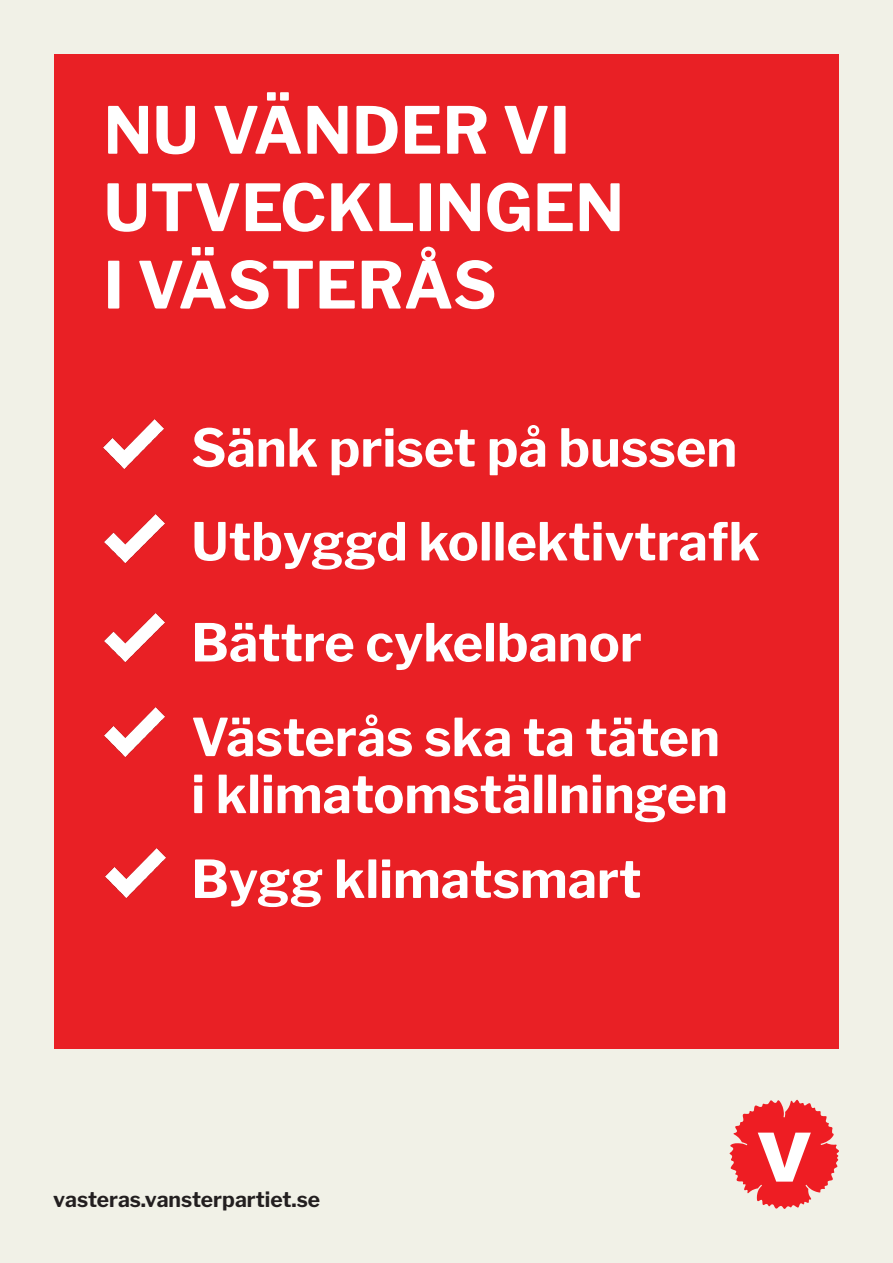
<style>
.page{position:relative;width:893px;height:1263px;background:#f1f1e7}
.page>*{position:absolute;margin:0;border:0;box-sizing:border-box;transform-origin:0 0}
.t1{font:700 64.5px/77.4px "Libre Franklin";color:#fff}
.t2{font:700 51.9px "Libre Franklin";color:#fff}
.t3{font:700 21px "Libre Franklin";color:#231f20}
</style>
<div class="page">
<svg style="left:730px;top:1100px;width:109px;height:109px"></svg>
<div style="left:54px;top:54px;width:785px;height:994px;background:#e92025"></div>
<img style="left:103px;top:419px;width:61px;height:50px">
<img style="left:104px;top:514px;width:61px;height:50px">
<img style="left:104px;top:613px;width:61px;height:50px">
<img style="left:104px;top:707px;width:61px;height:50px">
<img style="left:105px;top:848px;width:61px;height:50px">
<p class="t1" style="left:104px;top:92px;width:522px">NU VÄNDER VI<br>UTVECKLINGEN<br>I VÄSTERÅS</p>
<p class="t2" style="left:191px;top:417px;width:547px">Sänk priset på bussen</p>
<p class="t2" style="left:191px;top:510px;width:570px">Utbyggd kollektivtrafk</p>
<p class="t2" style="left:191px;top:611px;width:452px">Bättre cykelbanor</p>
<p class="t2" style="left:191px;top:706px;width:530px">Västerås ska ta täten</p>
<p class="t2" style="left:191px;top:763px;width:538px">i klimatomställningen</p>
<p class="t2" style="left:191px;top:848px;width:452px">Bygg klimatsmart</p>
<p class="t3" style="left:53px;top:1187px;width:269px">vasteras.vansterpartiet.se</p>
</div>
